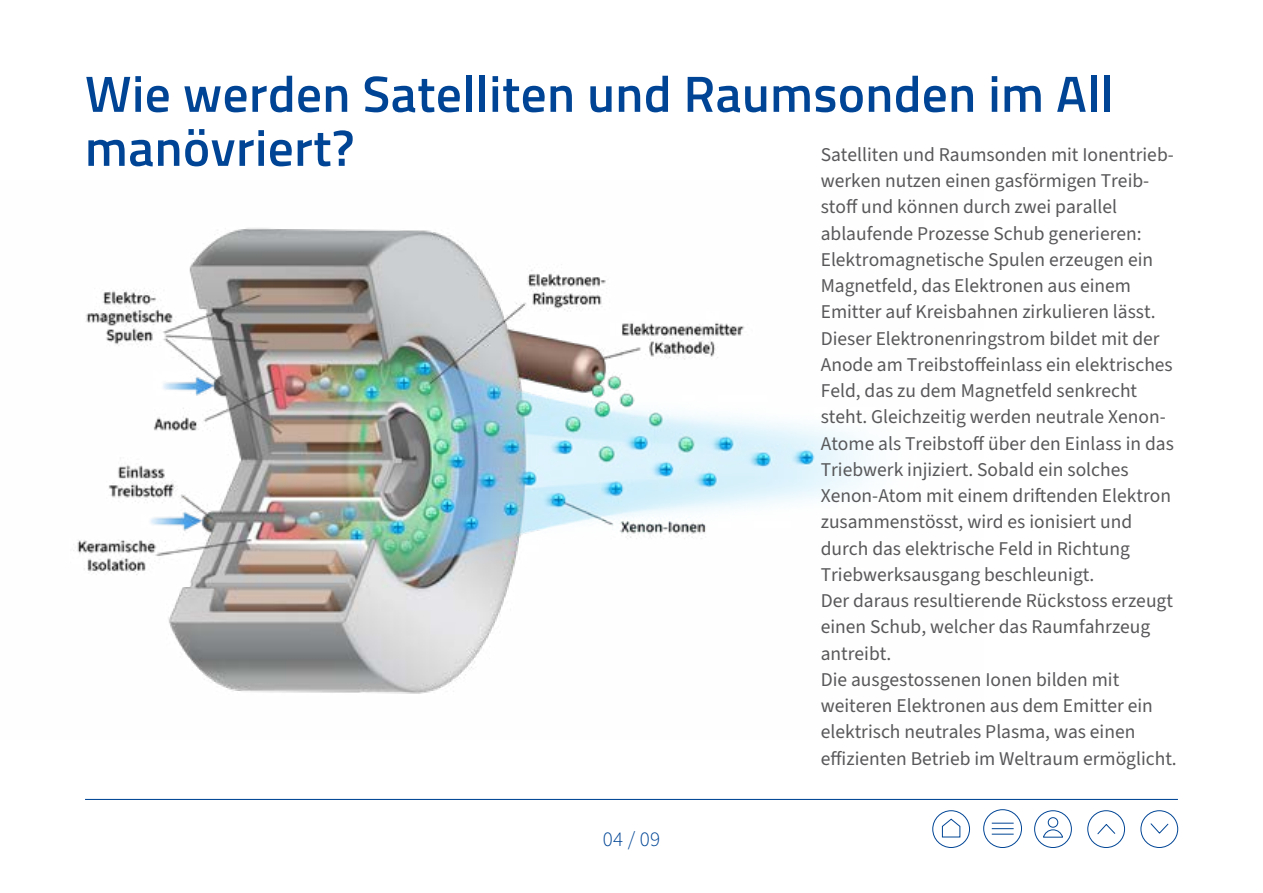
<style>
.page{position:relative;width:1263px;height:893px;background:#fff}
.page>*{position:absolute;margin:0;border:0;box-sizing:border-box;transform-origin:0 0}
.t1{font:600 51px/54px "Titillium Web";letter-spacing:.01em;color:#004595}
.t2{font:300 21px "Source Sans 3";color:#004595}
.t3{font:19.5px/26.2px "Source Sans 3";color:#58585a}
</style>
<div class="page">
<img style="left:73px;top:228px;width:792px;height:466px">
<div style="left:1034px;top:810px;width:37px;height:38px;border:1px solid #004595;border-radius:50%"></div>
<div style="left:1048px;top:817px;width:10px;height:11px;border:1px solid #004595;border-radius:50%"></div>
<svg style="left:1043px;top:829px;width:20px;height:9px"></svg>
<svg style="left:1097px;top:824px;width:19px;height:11px"></svg>
<div style="left:1087px;top:810px;width:38px;height:38px;border:1px solid #004595;border-radius:50%"></div>
<svg style="left:1150px;top:823px;width:19px;height:11px"></svg>
<div style="left:1141px;top:810px;width:37px;height:38px;border:1px solid #004595;border-radius:50%"></div>
<svg style="left:941px;top:818px;width:20px;height:20px"></svg>
<div style="left:932px;top:810px;width:38px;height:38px;border:1px solid #004595;border-radius:50%"></div>
<hr style="left:85px;top:799px;width:1093px;height:1px;background:#004595">
<div style="left:983px;top:809px;width:39px;height:39px;border:1px solid #004595;border-radius:50%"></div>
<svg style="left:992px;top:823px;width:22px;height:12px"></svg>
<h1 class="t1" style="left:85px;top:64px;width:1030px">Wie werden Satelliten und Raumsonden im All manövriert?</h1>
<p class="t3" style="left:821px;top:141px;width:358px">Satelliten und Raumsonden mit Ionentrieb&shy;werken nutzen einen gasförmigen Treib&shy;stoff und können durch zwei parallel ablaufende Prozesse Schub generieren:<br>Elektromagnetische Spulen erzeugen ein Magnetfeld, das Elektronen aus einem Emitter auf Kreisbahnen zirkulieren lässt.<br>Dieser Elektronenringstrom bildet mit der Anode am Treibstoffeinlass ein elektrisches Feld, das zu dem Magnetfeld senkrecht steht. Gleichzeitig werden neutrale Xenon-Atome als Treibstoff über den Einlass in das Triebwerk injiziert. Sobald ein solches Xenon-Atom mit einem driftenden Elektron zusammenstösst, wird es ionisiert und durch das elektrische Feld in Richtung Triebwerksausgang beschleunigt.<br>Der daraus resultierende Rückstoss erzeugt einen Schub, welcher das Raumfahrzeug antreibt.<br>Die ausgestossenen Ionen bilden mit weiteren Elektronen aus dem Emitter ein elektrisch neutrales Plasma, was einen effizienten Betrieb im Weltraum ermöglicht.</p>
<p class="t2" style="left:603px;top:826px;width:59px">04 / 09</p>
</div>
